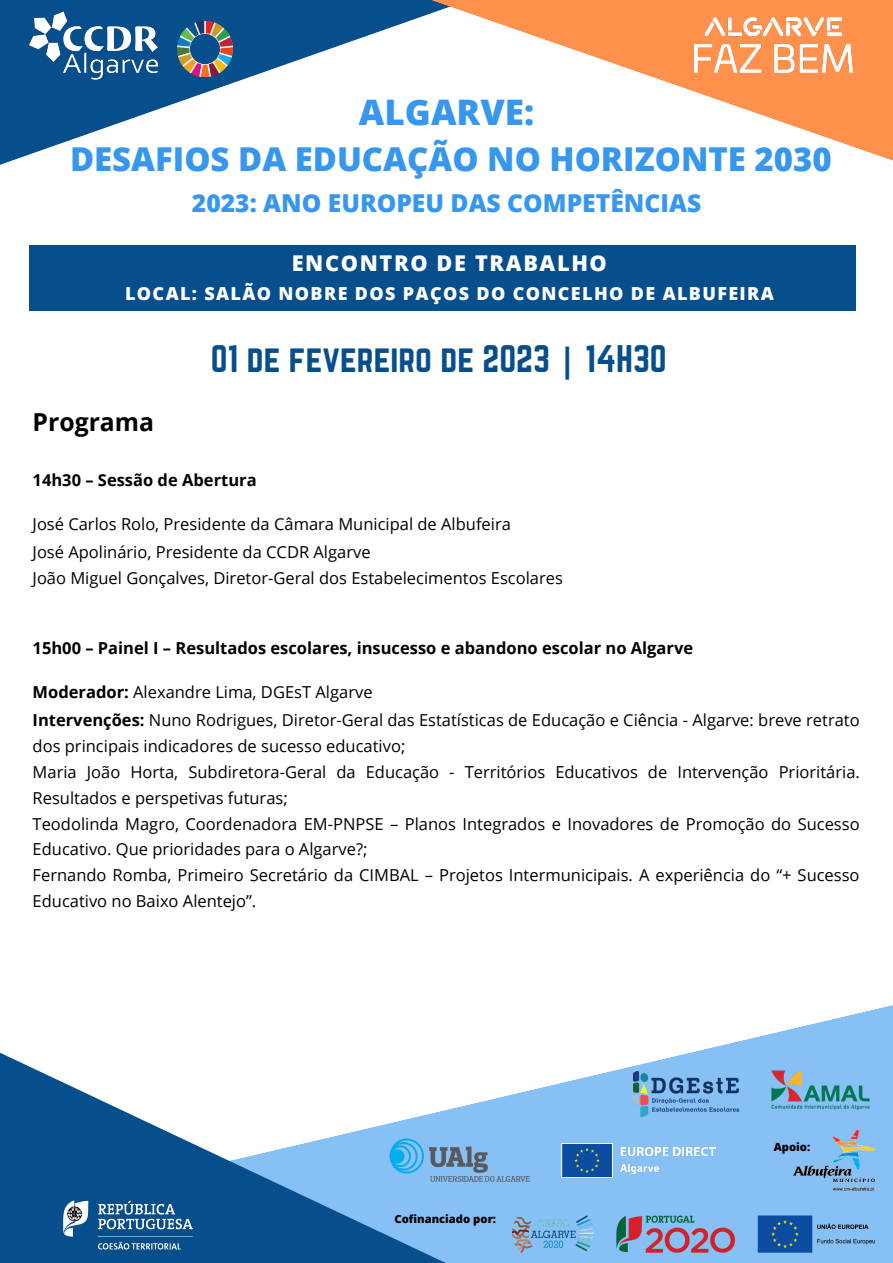
<style>
.page{position:relative;width:893px;height:1263px;background:#fff}
.page>*{position:absolute;margin:0;border:0;box-sizing:border-box;transform-origin:0 0}
.t1{font:800 35.17px "Open Sans";color:#3797ee}
.t2{font:33.6px "Norwester";color:#074e8d}
.t3{font:800 32.92px "Open Sans";color:#3797ee}
.t4{font:700 24.75px "Open Sans";color:#000}
.t5{font:800 24.67px "Open Sans";color:#3797ee}
.t6{font:800 21.75px "Open Sans";letter-spacing:.075em;color:#fff}
.t7{font:800 18px "Open Sans";letter-spacing:.075em;color:#fff}
.t8{font:16.5px/25.9px "Open Sans";color:#000}
.t9{font:700 16.5px "Open Sans";color:#000}
.t10{font:800 11.25px "Open Sans";color:#000}
.s1{font-family:"Noto Sans";font-weight:700}
.s2{font-weight:700}
</style>
<div class="page">
<svg style="left:0;top:0;width:353px;height:165px"></svg>
<img style="left:19px;top:0;width:149px;height:91px">
<img style="left:178px;top:22px;width:55px;height:55px">
<div style="left:29px;top:245px;width:827px;height:65px;background:#074e8d"></div>
<svg style="left:571px;top:1005px;width:322px;height:258px;fill:#87c0f4"></svg>
<img style="left:634px;top:1071px;width:108px;height:45px">
<img style="left:755px;top:1063px;width:138px;height:53px">
<img style="left:793px;top:1129px;width:81px;height:62px">
<img style="left:571px;top:1134px;width:150px;height:52px">
<img style="left:571px;top:1211px;width:304px;height:41px">
<svg style="left:0;top:1052px;width:571px;height:211px"></svg>
<img style="left:50px;top:1188px;width:156px;height:75px">
<svg style="left:353px;top:0;width:540px;height:161px"></svg>
<img style="left:695px;top:18px;width:158px;height:54px">
<h1 class="t1" style="left:359px;top:87px;width:177px">ALGARVE:</h1>
<h3 class="t3" style="left:70px;top:136px;width:763px">DESAFIOS DA EDUCAÇÃO NO HORIZONTE 2030</h3>
<h3 class="t5" style="left:192px;top:185px;width:511px">2023: ANO EUROPEU DAS COMPETÊNCIAS</h3>
<h3 class="t6" style="left:292px;top:248px;width:317px">ENCONTRO DE TRABALHO</h3>
<p class="t7" style="left:125px;top:281px;width:650px">LOCAL: SALÃO NOBRE DOS PAÇOS DO CONCELHO DE ALBUFEIRA</p>
<h2 class="t2" style="left:211px;top:338px;width:457px">01 de fevereiro de 2023 <span class="s1">|</span> 14H30</h2>
<h3 class="t4" style="left:33px;top:404px;width:123px">Programa</h3>
<p class="t9" style="left:33px;top:469px;width:226px">14h30 – Sessão de Abertura</p>
<p class="t8" style="left:33px;top:510px;width:480px;line-height:28.1px">José Carlos Rolo, Presidente da Câmara Municipal de Albufeira<br>José Apolinário, Presidente da CCDR Algarve</p>
<p class="t8" style="left:33px;top:565px;width:532px">João Miguel Gonçalves, Diretor-Geral dos Estabelecimentos Escolares</p>
<p class="t9" style="left:33px;top:636px;width:662px">15h00 – Painel I – Resultados escolares, insucesso e abandono escolar no Algarve</p>
<p class="t8" style="left:33px;top:677px;width:828px;line-height:28.1px"><span class="s2">Moderador:</span> Alexandre Lima, DGEsT Algarve<br><span class="s2">Intervenções:</span> Nuno Rodrigues, Diretor-Geral das Estatísticas de Educação e Ciência - Algarve: breve retrato</p>
<p class="t8" style="left:33px;top:733px;width:829px">dos principais indicadores de sucesso educativo;<br>Maria João Horta, Subdiretora-Geral da Educação - Territórios Educativos de Intervenção Prioritária.<br>Resultados e perspetivas futuras;<br>Teodolinda Magro, Coordenadora EM-PNPSE – Planos Integrados e Inovadores de Promoção do Sucesso Educativo. Que prioridades para o Algarve?;<br>Fernando Romba, Primeiro Secretário da CIMBAL – Projetos Intermunicipais. A experiência do “+ Sucesso Educativo no Baixo Alentejo”.</p>
<p class="t10" style="left:394px;top:1210px;width:103px">Cofinanciado por:</p>
<p class="t10" style="left:773px;top:1139px;width:38px">Apoio:</p>
</div>
